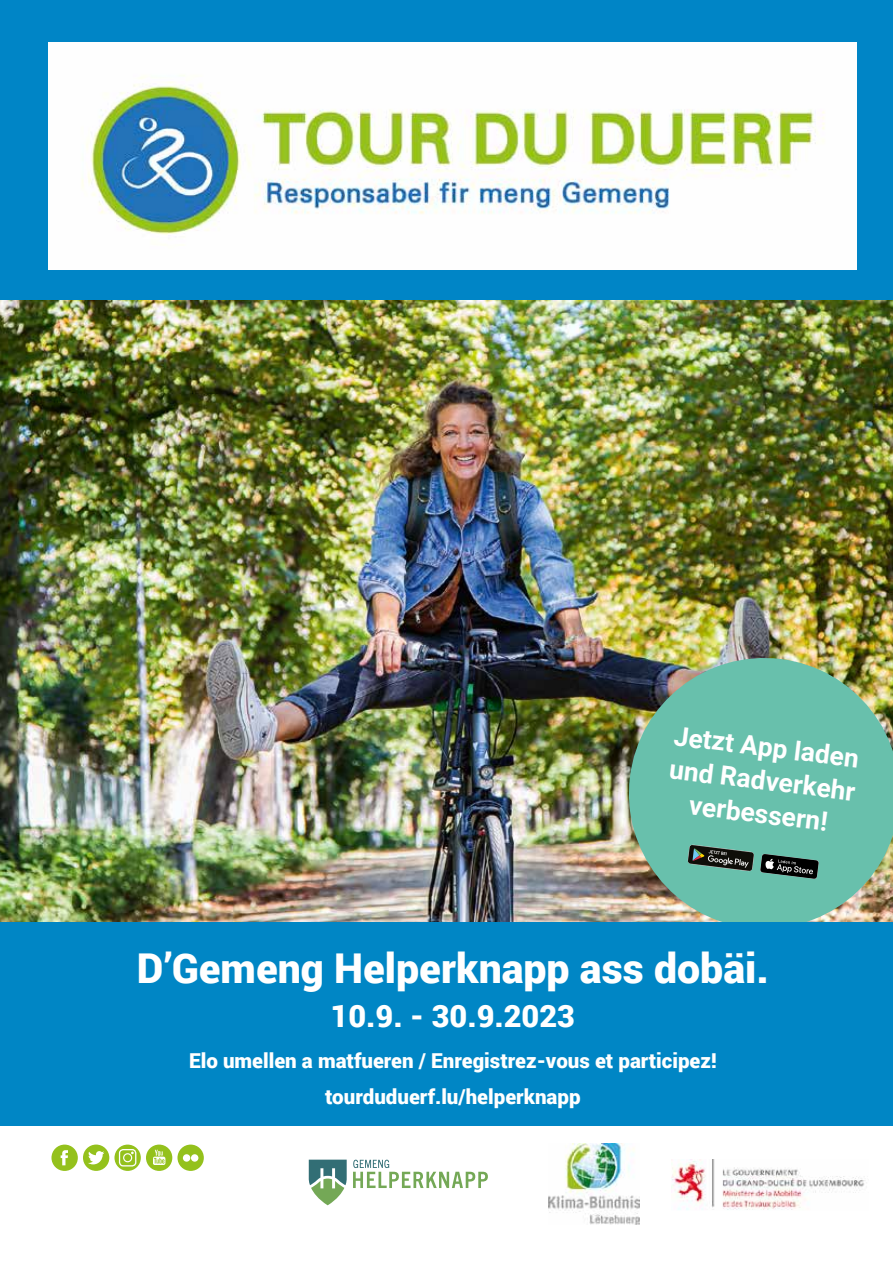
<style>
.page{position:relative;width:893px;height:1263px;background:#fff}
.page>*{position:absolute;margin:0;border:0;box-sizing:border-box;transform-origin:0 0}
.t1{font:900 41.1px "Roboto";color:#fff}
.t2{font:900 30.75px "Roboto";color:#fff}
.t3{font:700 26.4px/33.5px "Roboto";color:#fff;text-align:center}
.t4{font:900 20.55px/36px "Roboto";color:#fff;text-align:center}
</style>
<div class="page">
<div style="left:0;top:0;width:893px;height:302px;background:#0085c6"></div>
<img style="left:49px;top:43px;width:808px;height:226px">
<img style="left:0;top:301px;width:893px;height:621px">
<img style="left:621px;top:650px;width:272px;height:272px">
<svg style="left:760px;top:854px;width:59px;height:25px"></svg>
<svg style="left:687px;top:845px;width:67px;height:26px;background:#455c53"></svg>
<div style="left:0;top:922px;width:893px;height:204px;background:#0086c5"></div>
<img style="left:548px;top:1144px;width:91px;height:80px">
<img style="left:671px;top:1159px;width:194px;height:51px">
<svg style="left:114px;top:1144px;width:27px;height:27px"></svg>
<div style="left:119px;top:1149px;width:17px;height:17px;border:1px solid #fff;border-radius:4px"></div>
<div style="left:123px;top:1153px;width:9px;height:9px;border:1px solid #fff;border-radius:50%"></div>
<div style="left:51px;top:1144px;width:27px;height:27px;background:#94c11c;border-radius:50%"></div>
<svg style="left:61px;top:1150px;width:7px;height:15px"></svg>
<div style="left:146px;top:1144px;width:26px;height:27px;background:#94c11c;border-radius:50%"></div>
<svg style="left:153px;top:1150px;width:12px;height:15px"></svg>
<svg style="left:83px;top:1144px;width:26px;height:27px"></svg>
<div style="left:177px;top:1144px;width:27px;height:27px;background:#94c11c;border-radius:50%"></div>
<div style="left:183px;top:1154px;width:7px;height:8px;background:#fff;border-radius:50%"></div>
<div style="left:191px;top:1154px;width:7px;height:8px;background:#fff;border-radius:50%"></div>
<svg style="left:309px;top:1159px;width:38px;height:46px"></svg>
<svg style="left:353px;top:1160px;width:135px;height:28px"></svg>
<p class="t3" style="left:676px;top:718px;width:188px;rotate:7deg">Jetzt App laden und Radverkehr verbessern!</p>
<h1 class="t1" style="left:137px;top:939px;width:633px">D’Gemeng Helperknapp ass dobäi.</h1>
<h2 class="t2" style="left:331px;top:994px;width:246px">10.9. - 30.9.2023</h2>
<p class="t4" style="left:189px;top:1042px;width:529px">Elo umellen a matfueren / Enregistrez-vous et participez! tourduduerf.lu/helperknapp</p>
</div>
